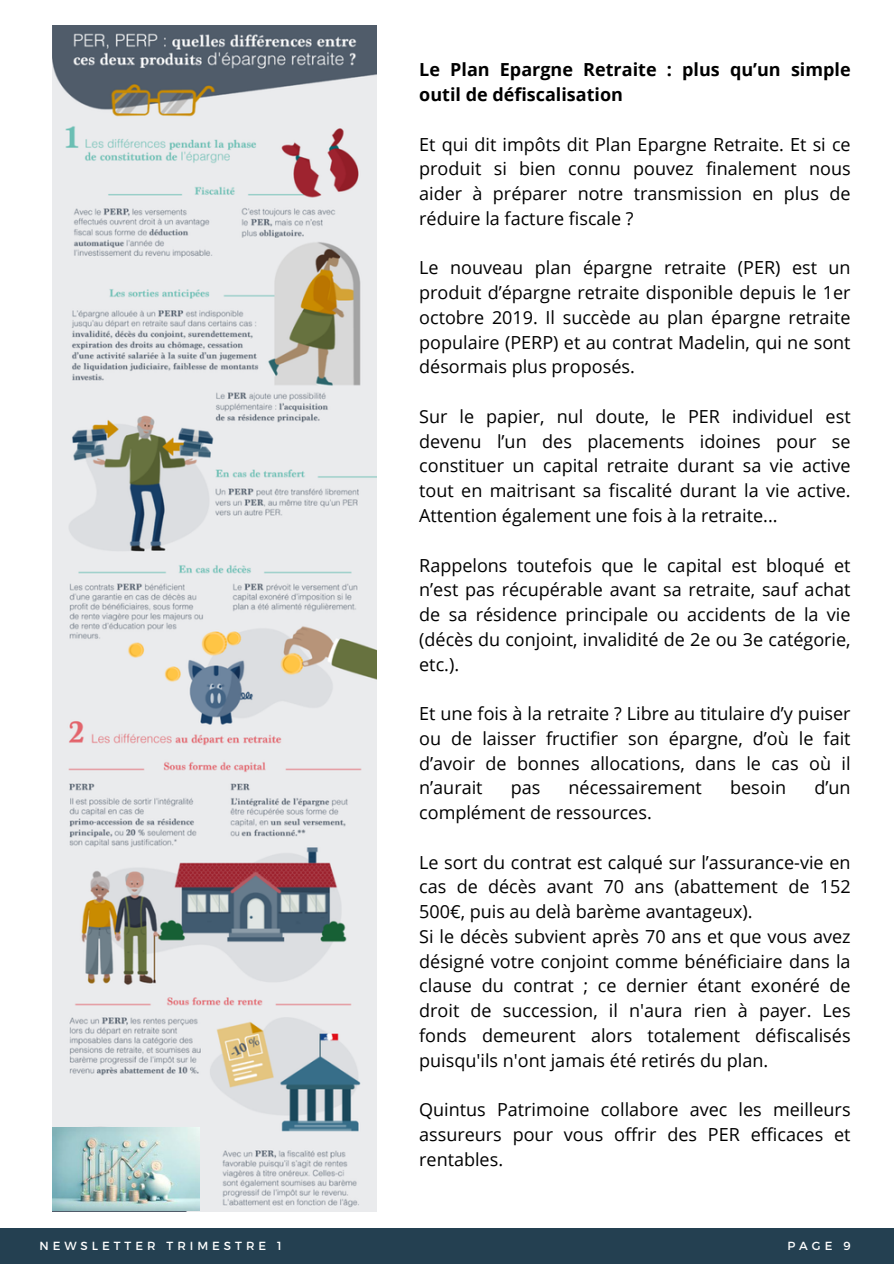
<style>
.page{position:relative;width:894px;height:1264px;background:#fff}
.page>*{position:absolute;margin:0;border:0;box-sizing:border-box;transform-origin:0 0}
.t1{font:18px/24.8px "Open Sans";color:#000;text-align:justify}
.t2{font:700 18px/24.8px "Open Sans";color:#000}
.t3{font:11.7px "Montserrat";letter-spacing:.34em;color:#fff}
</style>
<div class="page">
<div style="left:0;top:1228px;width:893px;height:35px;background:#244051"></div>
<img style="left:53px;top:26px;width:324px;height:1184px">
<img style="left:53px;top:1127px;width:146px;height:83px">
<p class="t2" style="left:419px;top:57px;width:433px">Le Plan Epargne Retraite : plus qu’un simple outil de défiscalisation</p>
<p class="t1" style="left:419px;top:131px;width:433px">Et qui dit impôts dit Plan Epargne Retraite. Et si ce produit si bien connu pouvez finalement nous aider à préparer notre transmission en plus de réduire la facture fiscale ?</p>
<p class="t1" style="left:419px;top:255px;width:433px">Le nouveau plan épargne retraite (PER) est un produit d’épargne retraite disponible depuis le 1er octobre 2019. Il succède au plan épargne retraite populaire (PERP) et au contrat Madelin, qui ne sont désormais plus proposés.</p>
<p class="t1" style="left:419px;top:403px;width:433px">Sur le papier, nul doute, le PER individuel est devenu l’un des placements idoines pour se constituer un capital retraite durant sa vie active tout en maitrisant sa fiscalité durant la vie active.<br>Attention également une fois à la retraite...</p>
<p class="t1" style="left:419px;top:552px;width:433px">Rappelons toutefois que le capital est bloqué et n’est pas récupérable avant sa retraite, sauf achat de sa résidence principale ou accidents de la vie (décès du conjoint, invalidité de 2e ou 3e catégorie, etc.).</p>
<p class="t1" style="left:419px;top:700px;width:433px">Et une fois à la retraite ? Libre au titulaire d’y puiser ou de laisser fructifier son épargne, d’où le fait d’avoir de bonnes allocations, dans le cas où il n’aurait</p>
<p class="t1" style="left:510px;top:775px;width:31px">pas</p>
<p class="t1" style="left:568px;top:775px;width:135px">nécessairement</p>
<p class="t1" style="left:729px;top:775px;width:58px">besoin</p>
<p class="t1" style="left:814px;top:775px;width:38px">d’un</p>
<p class="t1" style="left:419px;top:799px;width:234px">complément de ressources.</p>
<p class="t1" style="left:419px;top:849px;width:433px;text-align:left">Le sort du contrat est calqué sur l’assurance-vie en cas de décès avant 70 ans (abattement de 152<br>500€, puis au delà barème avantageux).<br>Si le décès subvient après 70 ans et que vous avez désigné votre conjoint comme bénéficiaire dans la clause du contrat ; ce dernier étant exonéré de droit de succession, il n'aura rien à payer. Les fonds demeurent alors totalement défiscalisés puisqu'ils n'ont jamais été retirés du plan.</p>
<p class="t1" style="left:419px;top:1096px;width:433px">Quintus Patrimoine collabore avec les meilleurs assureurs pour vous offrir des PER efficaces et rentables.</p>
<p class="t3" style="left:39px;top:1237px;width:244px">NEWSLETTER TRIMESTRE 1</p>
<p class="t3" style="left:787px;top:1237px;width:65px">PAGE 9</p>
</div>
